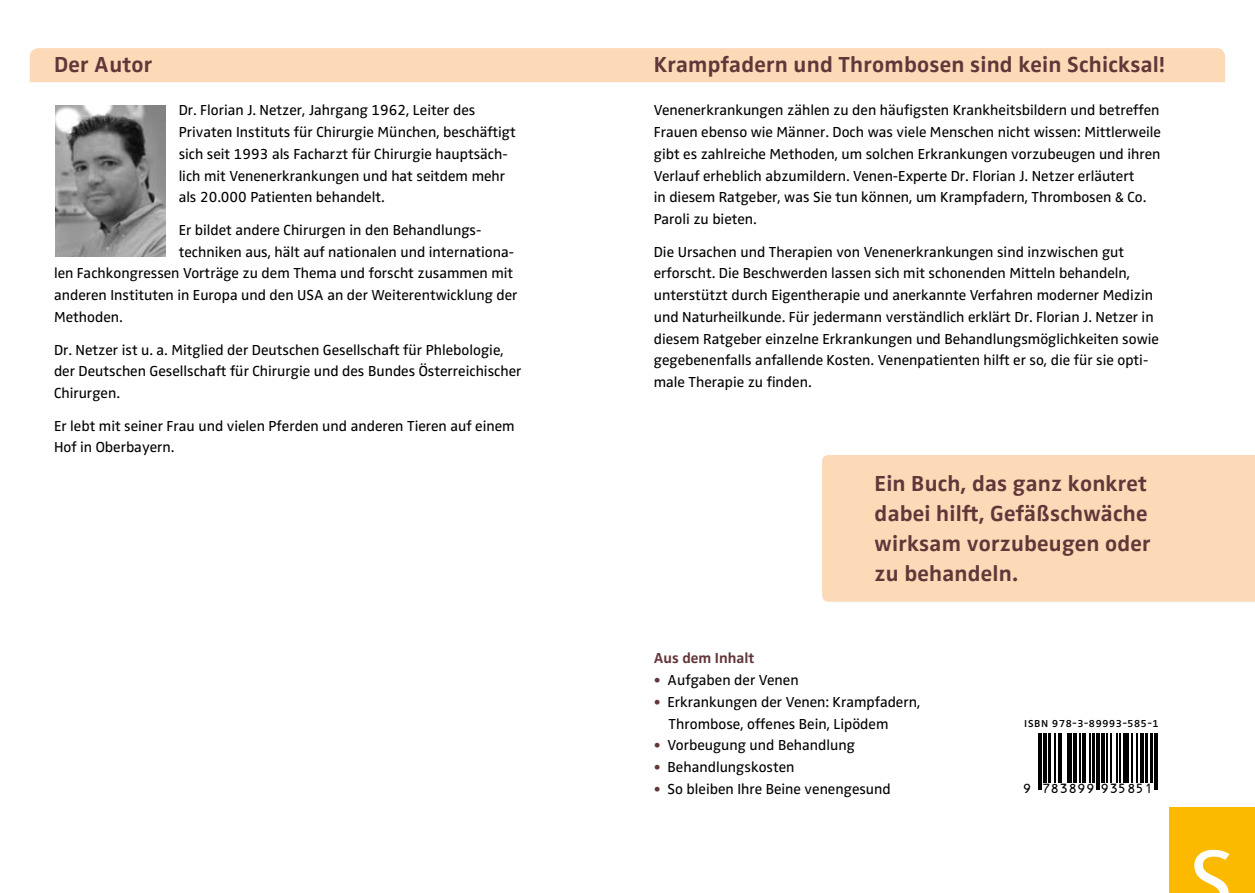
<style>
.page{position:relative;width:1255px;height:893px;background:#fff}
.page>*{position:absolute;margin:0;border:0;box-sizing:border-box;transform-origin:0 0}
.t1{font:700 22.5px/30px "Zwo";letter-spacing:.01em;color:#62373a}
.t2{font:15px/21.8px "Zwo";color:#000}
.t3{font:700 15px "Zwo";color:#62373a}
.t4{font:13.5px "Zwo Regular SC";color:#000}
.t5{font:12px "Optical Beta";letter-spacing:.135em;color:#000}
.s1{font-family:"Stone Serif";font-size:13.8px;color:#62373a}
</style>
<div class="page">
<div style="left:30px;top:48px;width:1195px;height:34px;background:#fcd9b7"></div>
<div style="left:822px;top:455px;width:432px;height:147px;background:#fcd9b7"></div>
<div style="left:1169px;top:808px;width:85px;height:85px;background:#fbb900"></div>
<svg style="left:1194px;top:849px;width:35px;height:44px"></svg>
<img style="left:55px;top:106px;width:111px;height:150px">
<hr style="left:1037px;top:733px;width:2px;height:57px;background:#000">
<hr style="left:1040px;top:733px;width:1px;height:57px;background:#000">
<hr style="left:1043px;top:733px;width:3px;height:50px;background:#000">
<hr style="left:1048px;top:733px;width:2px;height:50px;background:#000">
<hr style="left:1054px;top:733px;width:1px;height:50px;background:#000">
<hr style="left:1058px;top:733px;width:1px;height:50px;background:#000">
<hr style="left:1060px;top:733px;width:1px;height:50px;background:#000">
<hr style="left:1067px;top:733px;width:1px;height:50px;background:#000">
<hr style="left:1069px;top:733px;width:3px;height:50px;background:#000">
<hr style="left:1073px;top:733px;width:4px;height:50px;background:#000">
<hr style="left:1079px;top:733px;width:1px;height:50px;background:#000">
<hr style="left:1082px;top:733px;width:3px;height:50px;background:#000">
<hr style="left:1089px;top:733px;width:2px;height:50px;background:#000">
<hr style="left:1092px;top:733px;width:2px;height:50px;background:#000">
<hr style="left:1096px;top:733px;width:1px;height:57px;background:#000">
<hr style="left:1098px;top:733px;width:1px;height:57px;background:#000">
<hr style="left:1101px;top:733px;width:3px;height:50px;background:#000">
<hr style="left:1106px;top:733px;width:1px;height:50px;background:#000">
<hr style="left:1109px;top:733px;width:2px;height:50px;background:#000">
<hr style="left:1116px;top:733px;width:1px;height:50px;background:#000">
<hr style="left:1118px;top:733px;width:2px;height:50px;background:#000">
<svg style="left:1123px;top:733px;width:3px;height:50px"></svg>
<hr style="left:1127px;top:733px;width:1px;height:50px;background:#000">
<hr style="left:1131px;top:733px;width:1px;height:50px;background:#000">
<hr style="left:1136px;top:733px;width:1px;height:50px;background:#000">
<hr style="left:1140px;top:733px;width:4px;height:50px;background:#000">
<hr style="left:1145px;top:733px;width:2px;height:50px;background:#000">
<hr style="left:1150px;top:733px;width:2px;height:50px;background:#000">
<hr style="left:1154px;top:733px;width:1px;height:57px;background:#000">
<hr style="left:1156px;top:733px;width:1px;height:57px;background:#000">
<p class="t1" style="left:54px;top:49px;width:100px">Der Autor</p>
<p class="t1" style="left:653px;top:49px;width:512px">Krampfadern und Thrombosen sind kein Schicksal!</p>
<p class="t2" style="left:179px;top:99px;width:338px">Dr. Florian J. Netzer, Jahrgang 1962, Leiter des Privaten Instituts für Chirurgie München, beschäftigt sich seit 1993 als Facharzt für Chirurgie hauptsäch&shy;lich mit Venenerkrankungen und hat seitdem mehr als 20.000 Patienten behandelt.</p>
<p class="t2" style="left:179px;top:219px;width:303px">Er bildet andere Chirurgen in den Behandlungs-</p>
<p class="t2" style="left:179px;top:241px;width:337px">techniken aus, hält auf nationalen und internationa-</p>
<p class="t2" style="left:54px;top:262px;width:461px">len Fachkongressen Vorträge zu dem Thema und forscht zusammen mit</p>
<p class="t2" style="left:54px;top:284px;width:465px">anderen Instituten in Europa und den USA an der Weiterentwicklung der</p>
<p class="t2" style="left:54px;top:306px;width:70px">Methoden.</p>
<p class="t2" style="left:54px;top:339px;width:469px">Dr. Netzer ist u. a. Mitglied der Deutschen Gesellschaft für Phlebologie, der Deutschen Gesellschaft für Chirurgie und des Bundes Österreichischer<br>Chirurgen.</p>
<p class="t2" style="left:54px;top:415px;width:462px">Er lebt mit seiner Frau und vielen Pferden und anderen Tieren auf einem<br>Hof in Oberbayern.</p>
<p class="t1" style="left:874px;top:468px;width:278px">Ein Buch, das ganz konkret dabei hilft, Gefäßschwäche wirksam vorzubeugen oder zu behandeln.</p>
<p class="t2" style="left:653px;top:99px;width:508px">Venenerkrankungen zählen zu den häufigsten Krankheitsbildern und betreffen Frauen ebenso wie Männer. Doch was viele Menschen nicht wissen: Mittlerweile gibt es zahlreiche Methoden, um solchen Erkrankungen vorzubeugen und ihren Verlauf erheblich abzumildern. Venen-Experte Dr. Florian J. Netzer erläutert<br>in diesem Ratgeber, was Sie tun können, um Krampfadern, Thrombosen &amp; Co.<br>Paroli zu bieten.</p>
<p class="t2" style="left:653px;top:241px;width:506px">Die Ursachen und Therapien von Venenerkrankungen sind inzwischen gut erforscht. Die Beschwerden lassen sich mit schonenden Mitteln behandeln, unterstützt durch Eigentherapie und anerkannte Verfahren moderner Medizin und Naturheilkunde. Für jedermann verständlich erklärt Dr. Florian J. Netzer in diesem Ratgeber einzelne Erkrankungen und Behandlungsmöglichkeiten sowie gegebenenfalls anfallende Kosten. Venenpatienten hilft er so, die für sie opti&shy;male Therapie zu finden.</p>
<p class="t3" style="left:653px;top:650px;width:102px">Aus dem Inhalt</p>
<p class="t2" style="left:653px;top:669px;width:146px"><span class="s1">•</span> Aufgaben der Venen</p>
<p class="t2" style="left:668px;top:691px;width:253px;text-indent:-15px"><span class="s1">•</span> Erkrankungen der Venen: Krampfadern,<br>Thrombose, offenes Bein, Lipödem</p>
<p class="t2" style="left:653px;top:734px;width:203px"><span class="s1">•</span> Vorbeugung und Behandlung</p>
<p class="t2" style="left:653px;top:756px;width:142px"><span class="s1">•</span> Behandlungskosten</p>
<p class="t2" style="left:653px;top:778px;width:238px"><span class="s1">•</span> So bleiben Ihre Beine venengesund</p>
<p class="t4" style="left:1023px;top:715px;width:136px">isbn 978-3-89993-585-1</p>
<p class="t5" style="left:1023px;top:782px;width:129px">9 783899 935851</p>
</div>
